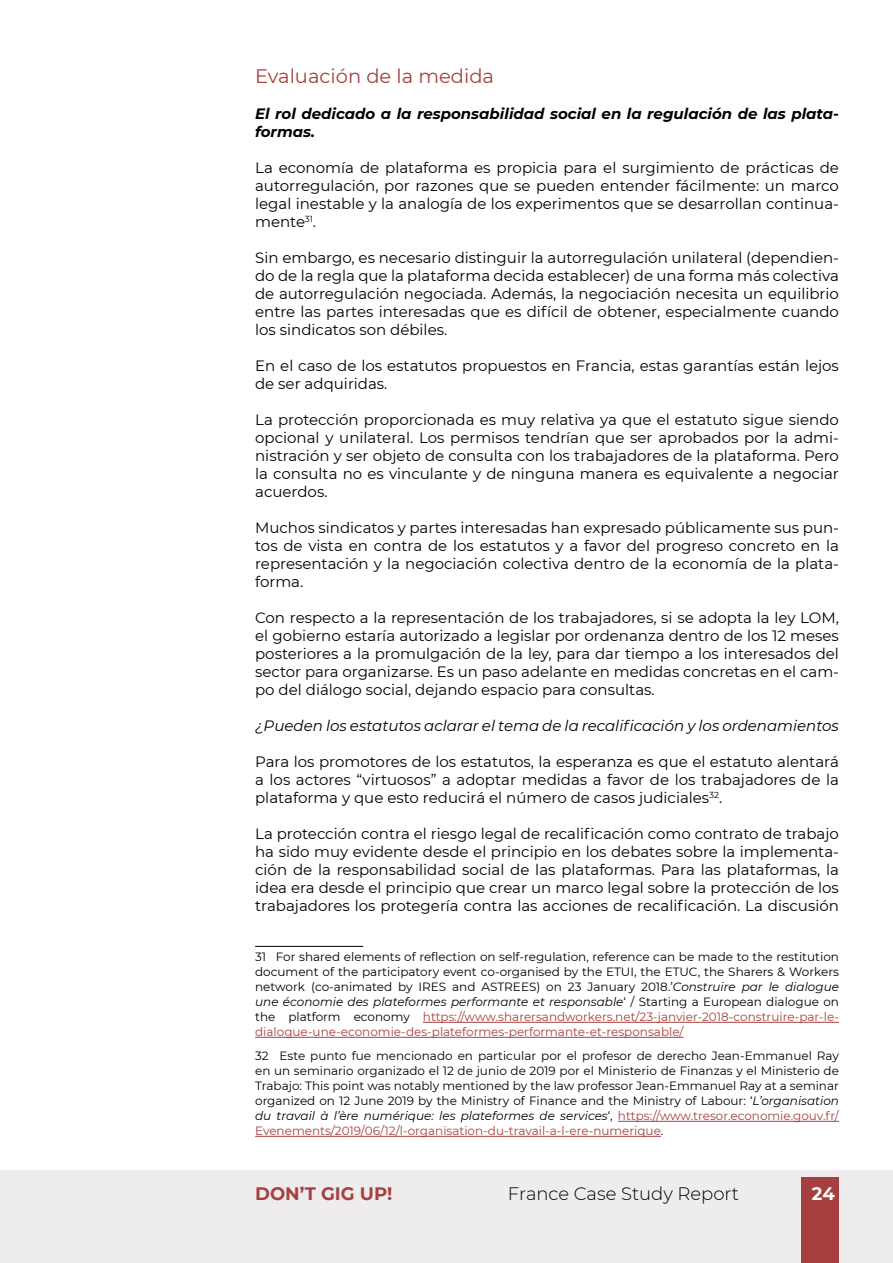
<style>
.page{position:relative;width:893px;height:1263px;background:#fff}
.page>*{position:absolute;margin:0;border:0;box-sizing:border-box;transform-origin:0 0}
.t1{font:19.5px "Montserrat";color:#a64040}
.t2{font:300 18px "Montserrat";color:#000}
.t3{font:700 18px "Montserrat";color:#a64040}
.t4{font:700 18px "Montserrat";color:#fff}
.t5{font:15px/18px "Montserrat";color:#000;text-align:justify}
.t6{font:italic 700 15px/18px "Montserrat";color:#000}
.t7{font:italic 15px "Montserrat";color:#000}
.t8{font:12px/15px "Montserrat";color:#000;text-align:justify}
.s1{font-style:italic}
.s2{color:#a64040}
</style>
<div class="page">
<div style="left:0;top:1170px;width:893px;height:93px;background:#eeecec"></div>
<div style="left:801px;top:1177px;width:38px;height:86px;background:#a64040"></div>
<hr style="left:255px;top:946px;width:108px;height:1px;background:#000">
<hr style="left:423px;top:1022px;width:416px;height:1px;background:#a64040">
<hr style="left:255px;top:1037px;width:429px;height:1px;background:#a64040">
<hr style="left:618px;top:1121px;width:221px;height:1px;background:#a64040">
<hr style="left:255px;top:1136px;width:406px;height:1px;background:#a64040">
<h1 class="t1" style="left:255px;top:62px;width:240px">Evaluación de la medida</h1>
<p class="t6" style="left:255px;top:104px;width:585px">El rol dedicado a la responsabilidad social en la regulación de las plata&shy;formas.</p>
<p class="t5" style="left:255px;top:158px;width:585px">La economía de plataforma es propicia para el surgimiento de prácticas de autorregulación, por razones que se pueden entender fácilmente: un marco legal inestable y la analogía de los experimentos que se desarrollan continua&shy;mente<sup>31</sup>.</p>
<p class="t5" style="left:255px;top:248px;width:585px">Sin embargo, es necesario distinguir la autorregulación unilateral (dependien&shy;do de la regla que la plataforma decida establecer) de una forma más colectiva de autorregulación negociada. Además, la negociación necesita un equilibrio entre las partes interesadas que es difícil de obtener, especialmente cuando los sindicatos son débiles.</p>
<p class="t5" style="left:255px;top:356px;width:585px">En el caso de los estatutos propuestos en Francia, estas garantías están lejos de ser adquiridas.</p>
<p class="t5" style="left:255px;top:410px;width:585px">La protección proporcionada es muy relativa ya que el estatuto sigue siendo opcional y unilateral. Los permisos tendrían que ser aprobados por la admi&shy;nistración y ser objeto de consulta con los trabajadores de la plataforma. Pero la consulta no es vinculante y de ninguna manera es equivalente a negociar acuerdos.</p>
<p class="t5" style="left:255px;top:518px;width:585px">Muchos sindicatos y partes interesadas han expresado públicamente sus pun&shy;tos de vista en contra de los estatutos y a favor del progreso concreto en la representación y la negociación colectiva dentro de la economía de la plata&shy;forma.</p>
<p class="t5" style="left:255px;top:608px;width:585px">Con respecto a la representación de los trabajadores, si se adopta la ley LOM, el gobierno estaría autorizado a legislar por ordenanza dentro de los 12 meses posteriores a la promulgación de la ley, para dar tiempo a los interesados del sector para organizarse. Es un paso adelante en medidas concretas en el cam&shy;po del diálogo social, dejando espacio para consultas.</p>
<p class="t7" style="left:255px;top:715px;width:585px">¿Pueden los estatutos aclarar el tema de la recalificación y los ordenamientos</p>
<p class="t5" style="left:255px;top:752px;width:585px">Para los promotores de los estatutos, la esperanza es que el estatuto alentará a los actores “virtuosos” a adoptar medidas a favor de los trabajadores de la plataforma y que esto reducirá el número de casos judiciales<sup>32</sup>.</p>
<p class="t5" style="left:255px;top:824px;width:585px">La protección contra el riesgo legal de recalificación como contrato de trabajo ha sido muy evidente desde el principio en los debates sobre la implementa&shy;ción de la responsabilidad social de las plataformas. Para las plataformas, la idea era desde el principio que crear un marco legal sobre la protección de los trabajadores los protegería contra las acciones de recalificación. La discusión</p>
<p class="t8" style="left:255px;top:949px;width:585px">31 For shared elements of reflection on self-regulation, reference can be made to the restitution document of the participatory event co-organised by the ETUI, the ETUC, the Sharers &amp; Workers network (co-animated by IRES and ASTREES) on 23 January 2018.’<span class="s1">Construire par le dialogue une économie des plateformes performante et responsable</span>‘ / Starting a European dialogue on the platform economy <span class="s2">https://www.sharersandworkers.net/23-janvier-2018-construire-par-le&shy;dialogue-une-economie-des-plateformes-performante-et-responsable/</span></p>
<p class="t8" style="left:255px;top:1048px;width:585px">32 Este punto fue mencionado en particular por el profesor de derecho Jean-Emmanuel Ray en un seminario organizado el 12 de junio de 2019 por el Ministerio de Finanzas y el Ministerio de Trabajo: This point was notably mentioned by the law professor Jean-Emmanuel Ray at a seminar organized on 12 June 2019 by the Ministry of Finance and the Ministry of Labour: ‘<span class="s1">L’organisation du travail à l’ère numérique: les plateformes de services</span>‘, <span class="s2">https://www.tresor.economie.gouv.fr/ Evenements/2019/06/12/l-organisation-du-travail-a-l-ere-numerique</span>.</p>
<p class="t3" style="left:255px;top:1181px;width:139px">DON’T GIG UP!</p>
<p class="t2" style="left:508px;top:1182px;width:233px">France Case Study Report</p>
<p class="t4" style="left:812px;top:1181px;width:24px">24</p>
</div>
